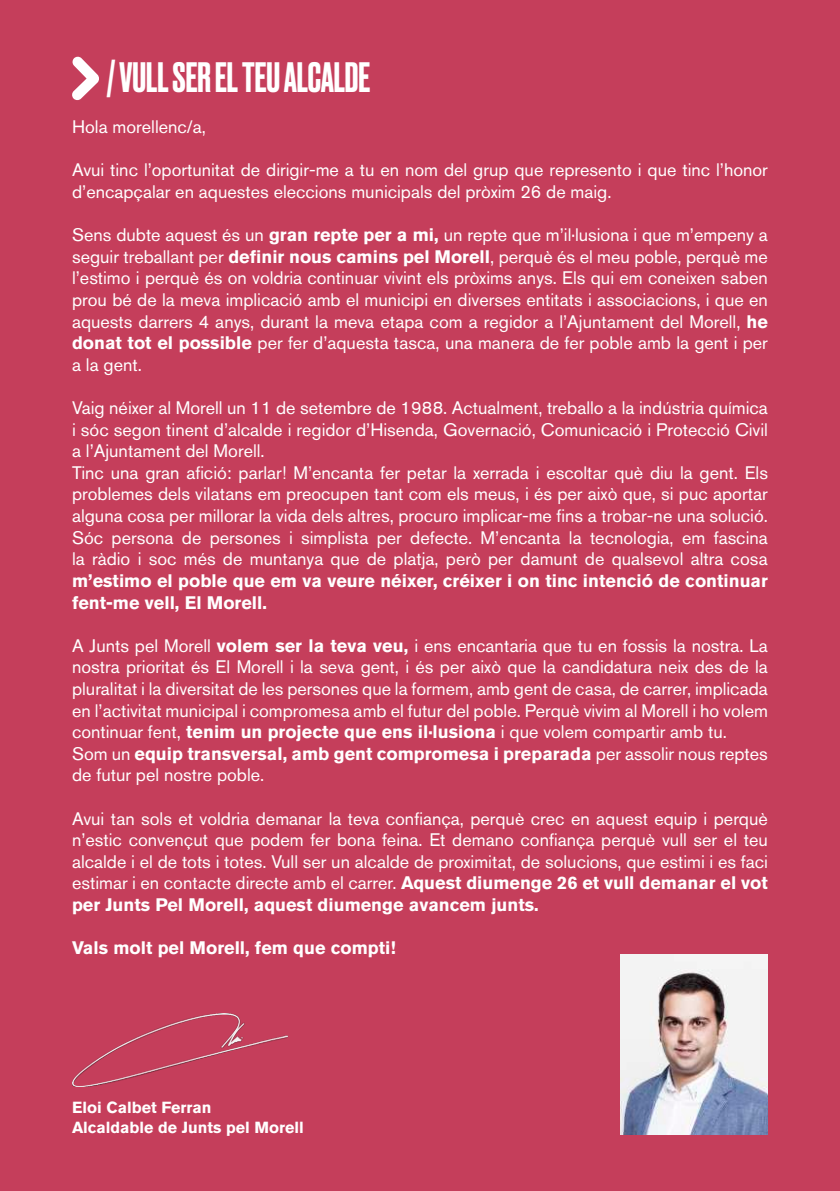
<style>
.page{position:relative;width:840px;height:1191px;background:#fff}
.page>*{position:absolute;margin:0;border:0;box-sizing:border-box;transform-origin:0 0}
.t1{font:500 40px "Druk";color:#fff}
.t2{font:18px/21.6px "Akzidenz Grotesk Pro";color:#fff}
.t3{font:700 18px/21.6px "Akzidenz Grotesk Pro";color:#fff}
.t4{font:700 16px/20px "Akzidenz Grotesk Pro";color:#fff}
.s1{font-weight:700}
</style>
<div class="page">
<svg style="left:839px;top:71px;width:1px;height:732px"></svg>
<div style="left:0;top:0;width:839px;height:1191px;background:#c53e5b"></div>
<svg style="left:72px;top:56px;width:27px;height:45px"></svg>
<img style="left:620px;top:954px;width:147px;height:180px">
<img style="left:72px;top:1013px;width:215px;height:74px">
<h1 class="t1" style="left:107px;top:50px;width:264px">/ VULL SER EL TEU ALCALDE</h1>
<p class="t2" style="left:72px;top:116px;width:135px">Hola morellenc/a,</p>
<p class="t2" style="left:72px;top:159px;width:697px">Avui tinc l’oportunitat de dirigir-me a tu en nom del grup que represento i que tinc l’honor d’encapçalar en aquestes eleccions municipals del pròxim 26 de maig.</p>
<p class="t2" style="left:72px;top:224px;width:697px;text-align:justify">Sens dubte aquest és un <span class="s1">gran repte per a mi,</span> un repte que m’il·lusiona i que m’empeny a seguir treballant per <span class="s1">definir nous camins pel Morell</span>, perquè és el meu poble, perquè me l’estimo i perquè és on voldria continuar vivint els pròxims anys. Els qui em coneixen saben prou bé de la meva implicació amb el municipi en diverses entitats i associacions, i que en aquests darrers 4 anys, durant la meva etapa com a regidor a l’Ajuntament del Morell, <span class="s1">he donat tot el possible</span> per fer d’aquesta tasca, una manera de fer poble amb la gent i per a la gent.</p>
<p class="t2" style="left:72px;top:397px;width:697px">Vaig néixer al Morell un 11 de setembre de 1988. Actualment, treballo a la indústria química i sóc segon tinent d’alcalde i regidor d’Hisenda, Governació, Comunicació i Protecció Civil a l’Ajuntament del Morell.<br>Tinc una gran afició: parlar! M’encanta fer petar la xerrada i escoltar què diu la gent. Els problemes dels vilatans em preocupen tant com els meus, i és per això que, si puc aportar alguna cosa per millorar la vida dels altres, procuro implicar-me fins a trobar-ne una solució.<br>Sóc persona de persones i simplista per defecte. M’encanta la tecnologia, em fascina la ràdio i soc més de muntanya que de platja, però per damunt de qualsevol altra cosa</p>
<p class="t3" style="left:72px;top:569px;width:696px">m’estimo el poble que em va veure néixer, créixer i on tinc intenció de continuar fent-me vell, El Morell.</p>
<p class="t2" style="left:72px;top:634px;width:697px">A Junts pel Morell <span class="s1">volem ser la teva veu,</span> i ens encantaria que tu en fossis la nostra. La nostra prioritat és El Morell i la seva gent, i és per això que la candidatura neix des de la pluralitat i la diversitat de les persones que la formem, amb gent de casa, de carrer, implicada en l’activitat municipal i compromesa amb el futur del poble. Perquè vivim al Morell i ho volem continuar fent, <span class="s1">tenim un projecte que ens il·lusiona</span> i que volem compartir amb tu.<br>Som un <span class="s1">equip transversal, amb gent compromesa i preparada</span> per assolir nous reptes de futur pel nostre poble.</p>
<p class="t2" style="left:72px;top:807px;width:697px;text-align:justify">Avui tan sols et voldria demanar la teva confiança, perquè crec en aquest equip i perquè n’estic convençut que podem fer bona feina. Et demano confiança perquè vull ser el teu alcalde i el de tots i totes. Vull ser un alcalde de proximitat, de solucions, que estimi i es faci estimar i en contacte directe amb el carrer. <span class="s1">Aquest diumenge 26 et vull demanar el vot per Junts Pel Morell, aquest diumenge avancem junts.</span></p>
<p class="t3" style="left:72px;top:937px;width:325px">Vals molt pel Morell, fem que compti!</p>
<p class="t4" style="left:72px;top:1097px;width:233px">Eloi Calbet Ferran<br>Alcaldable de Junts pel Morell</p>
</div>
